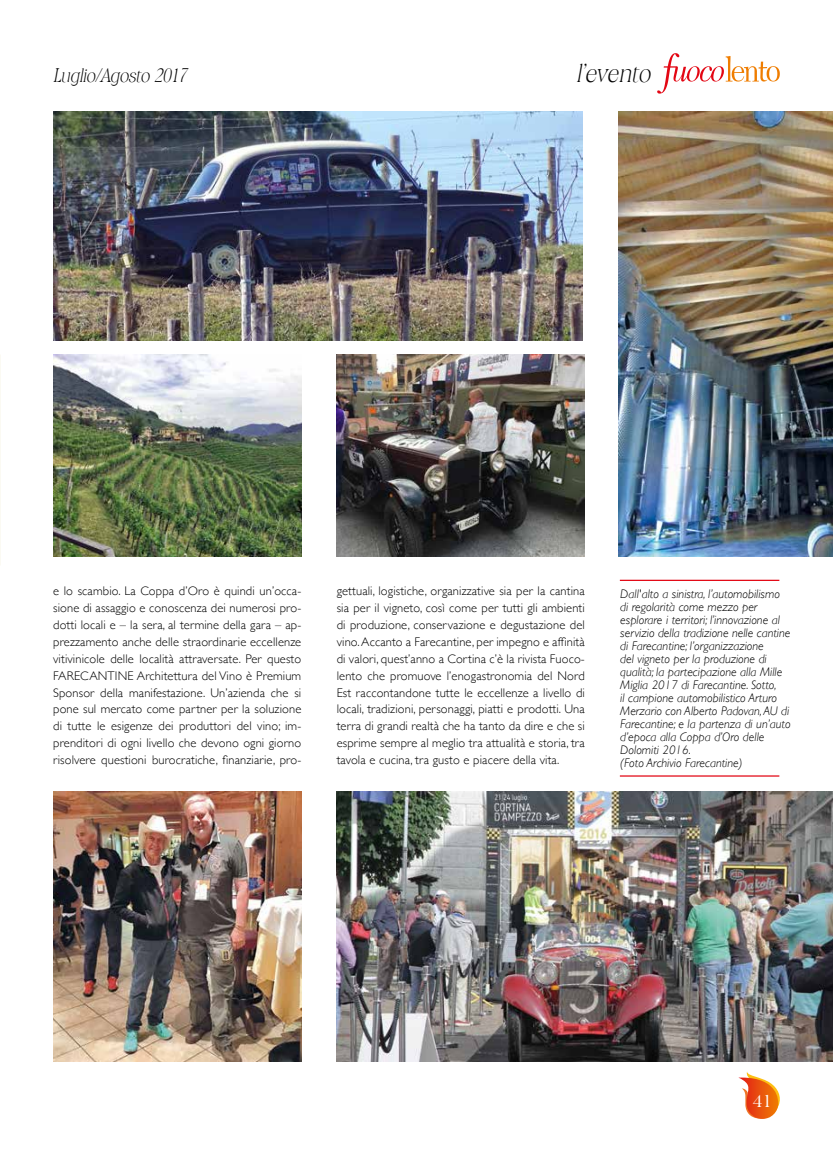
<style>
.page{position:relative;width:833px;height:1152px;background:#fff}
.page>*{position:absolute;margin:0;border:0;box-sizing:border-box;transform-origin:0 0}
.t1{font:italic 200 25px "Toledo";color:#000}
.t2{font:italic 200 18.75px "Toledo";color:#000}
.t3{font:300 17px "Toledo";color:#fff;scale:1.2 1}
.t4{font:300 12.5px/16.9px "Gill Sans";letter-spacing:.01em;color:#000;text-align:justify}
.t5{font:italic 300 12.5px/13px "Gill Sans";color:#000}
</style>
<div class="page">
<img style="left:618px;top:112px;width:215px;height:444px">
<img style="left:53px;top:112px;width:529px;height:228px">
<img style="left:53px;top:354px;width:248px;height:202px">
<img style="left:337px;top:354px;width:248px;height:202px">
<img style="left:53px;top:791px;width:248px;height:270px">
<img style="left:337px;top:791px;width:496px;height:270px">
<svg style="left:657px;top:53px;width:123px;height:41px"></svg>
<svg style="left:738px;top:1072px;width:42px;height:47px"></svg>
<hr style="left:620px;top:775px;width:159px;height:1px;background:#e30613">
<hr style="left:620px;top:580px;width:159px;height:1px;background:#e30613">
<h2 class="t2" style="left:53px;top:64px;width:139px">Luglio/Agosto 2017</h2>
<h1 class="t1" style="left:576px;top:58px;width:81px">l'evento</h1>
<p class="t4" style="left:53px;top:582px;width:250px">e lo scambio. La Coppa d’Oro è quindi un’occa&shy;sione di assaggio e conoscenza dei numerosi pro&shy;dotti locali e – la sera, al termine della gara – ap&shy;prezzamento anche delle straordinarie eccellenze vitivinicole delle località attraversate. Per questo FARECANTINE Architettura del Vino è Premium Sponsor della manifestazione. Un’azienda che si pone sul mercato come partner per la soluzione di tutte le esigenze dei produttori del vino; im&shy;prenditori di ogni livello che devono ogni giorno risolvere questioni burocratiche, finanziarie, pro-</p>
<p class="t4" style="left:337px;top:582px;width:250px">gettuali, logistiche, organizzative sia per la cantina sia per il vigneto, così come per tutti gli ambienti di produzione, conservazione e degustazione del vino. Accanto a Farecantine, per impegno e affinità di valori, quest’anno a Cortina c’è la rivista Fuoco&shy;lento che promuove l’enogastronomia del Nord Est raccontandone tutte le eccellenze a livello di locali, tradizioni, personaggi, piatti e prodotti. Una terra di grandi realtà che ha tanto da dire e che si esprime sempre al meglio tra attualità e storia, tra tavola e cucina, tra gusto e piacere della vita.</p>
<p class="t5" style="left:620px;top:587px;width:172px">Dall'alto a sinistra, l’automobilismo di regolarità come mezzo per esplorare i territori; l’innovazione al servizio della tradizione nelle cantine di Farecantine; l’organizzazione<br>del vigneto per la produzione di qualità; la partecipazione alla Mille Miglia 2017 di Farecantine. Sotto,<br>il campione automobilistico Arturo Merzario con Alberto Padovan, AU di Farecantine; e la partenza di un’auto d’epoca alla Coppa d’Oro delle Dolomiti 2016.<br>(Foto Archivio Farecantine)</p>
<h3 class="t3" style="left:753px;top:1091px;width:17px">41</h3>
</div>
